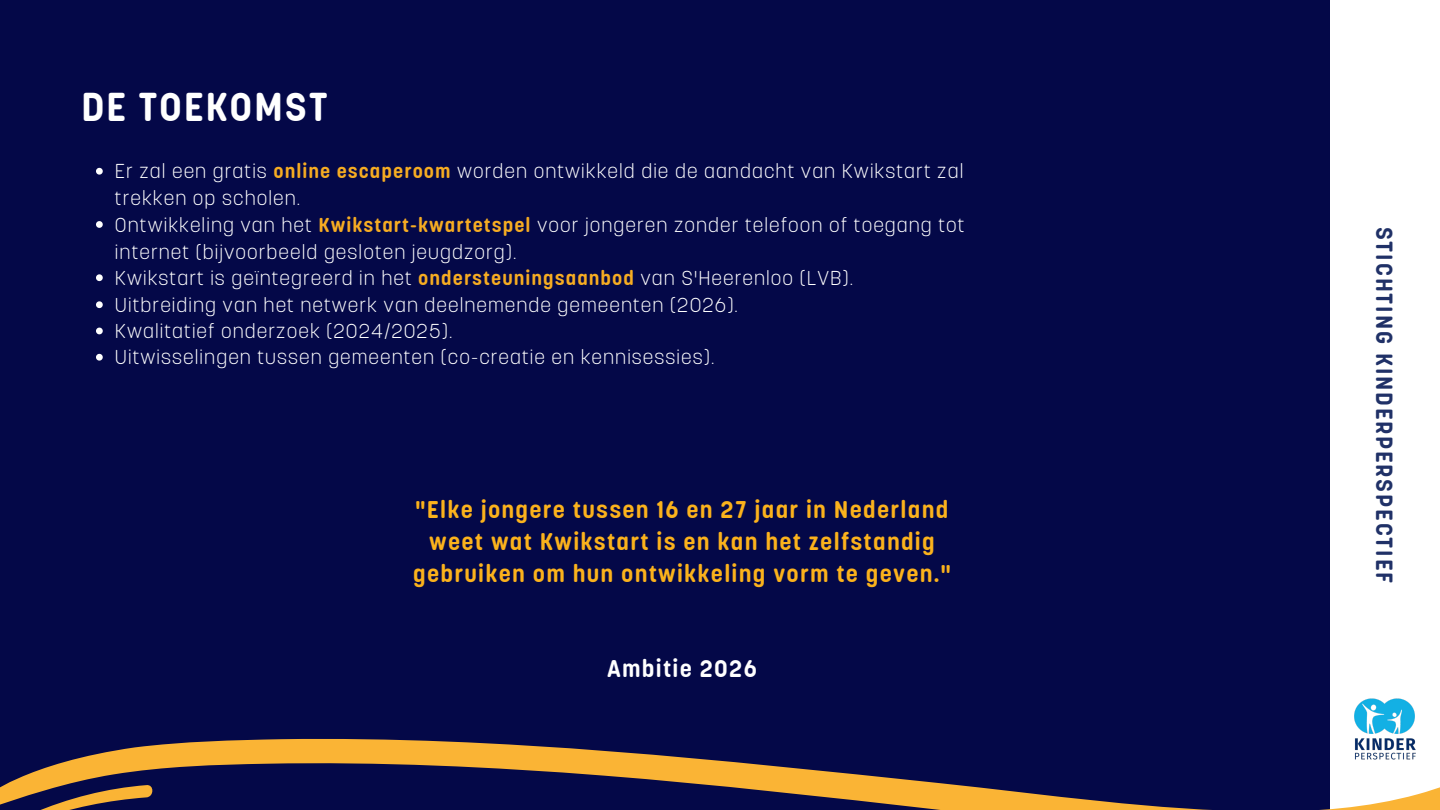
<style>
.page{position:relative;width:1440px;height:810px;background:#040848}
.page>*{position:absolute;margin:0;border:0;box-sizing:border-box;transform-origin:0 0}
.t1{font:700 40px "Korolev Rounded";letter-spacing:.045em;color:#fff}
.t2{font:700 24px/32.2px "Korolev Rounded";letter-spacing:.055em;color:#fbb21c;text-align:center}
.t3{font:700 24px "Korolev Rounded";letter-spacing:.055em;color:#fff}
.t4{font:700 23.2px "Korolev Rounded";letter-spacing:.08em;color:#203167}
.t5{font:300 20px/26.6px "Korolev Rounded";letter-spacing:.055em;color:#fff}
.s1{font-weight:700;color:#f6ac22}
</style>
<div class="page">
<div style="left:1330px;top:0;width:110px;height:810px;background:#fff"></div>
<svg style="left:0;top:738px;width:1440px;height:72px"></svg>
<svg style="left:96px;top:168px;width:7px;height:7px"></svg>
<svg style="left:96px;top:221px;width:7px;height:7px"></svg>
<svg style="left:96px;top:274px;width:7px;height:7px"></svg>
<svg style="left:96px;top:301px;width:7px;height:7px"></svg>
<svg style="left:96px;top:328px;width:7px;height:6px"></svg>
<svg style="left:96px;top:354px;width:7px;height:7px"></svg>
<img style="left:1340px;top:698px;width:90px;height:76px">
<h1 class="t1" style="left:81px;top:83px;width:248px">DE TOEKOMST</h1>
<p class="t5" style="left:115px;top:158px;width:851px">Er zal een gratis <span class="s1">online escaperoom</span> worden ontwikkeld die de aandacht van Kwikstart zal trekken op scholen.<br>Ontwikkeling van het <span class="s1">Kwikstart-kwartetspel</span> voor jongeren zonder telefoon of toegang tot internet (bijvoorbeeld gesloten jeugdzorg).<br>Kwikstart is geïntegreerd in het <span class="s1">ondersteuningsaanbod</span> van S'Heerenloo (LVB).<br>Uitbreiding van het netwerk van deelnemende gemeenten (2026).<br>Kwalitatief onderzoek (2024/2025).<br>Uitwisselingen tussen gemeenten (co-creatie en kennisessies).</p>
<p class="t2" style="left:413px;top:493px;width:539px">"Elke jongere tussen 16 en 27 jaar in Nederland weet wat Kwikstart is en kan het zelfstandig gebruiken om hun ontwikkeling vorm te geven."</p>
<p class="t3" style="left:607px;top:654px;width:151px">Ambitie 2026</p>
<p class="t4" style="left:1399px;top:227px;width:358px;rotate:90deg">STICHTING KINDERPERSPECTIEF</p>
</div>
